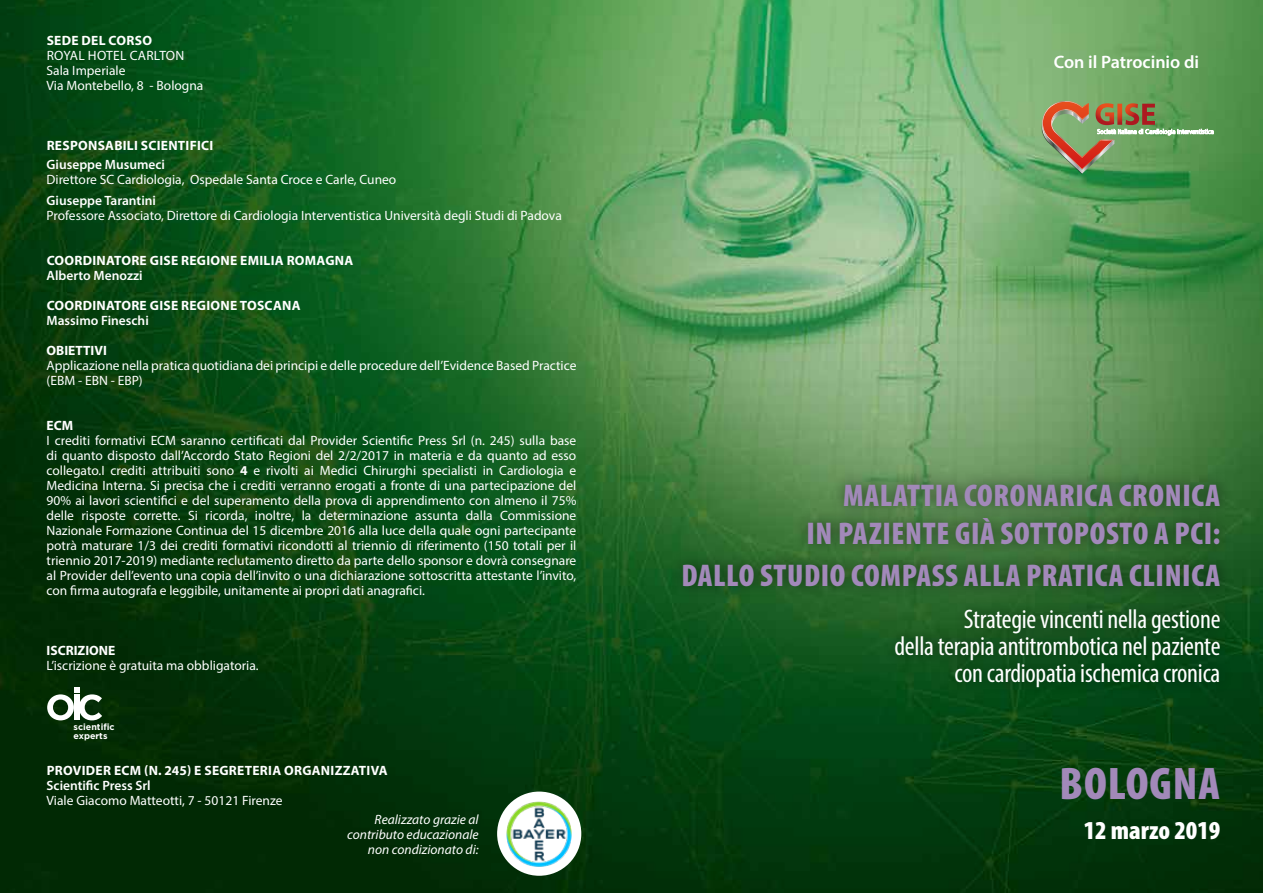
<style>
.page{position:relative;width:1263px;height:893px;background:#fff}
.page>*{position:absolute;margin:0;border:0;box-sizing:border-box;transform-origin:0 0}
.t1{font:900 condensed 45.9px "Myriad Pro";letter-spacing:.02em;color:#a289b9}
.t2{font:900 condensed 31.5px/37.8px "Myriad Pro";letter-spacing:.02em;color:#a289b9;text-align:right}
.t3{font:condensed 27px/27px "Myriad Pro";letter-spacing:-.01em;color:#fff;text-align:right}
.t4{font:900 condensed 25.95px "Myriad Pro";color:#fff}
.t5{font:600 18px "Myriad Pro";color:#fff}
.t6{font:13.5px/15px "Myriad Pro";color:#fff}
.t7{font:700 13.5px "Myriad Pro";letter-spacing:.02em;color:#fff}
.t8{font:600 13.5px "Myriad Pro";color:#fff}
.t9{font:italic 13.5px/15px "Myriad Pro";color:#fff;text-align:right}
.t10{font:700 13.5px "Myriad Pro";color:#fff}
.t11{font:700 9px/8.2px "Gotham";color:#fff}
.s1{font-weight:700}
</style>
<div class="page">
<img style="left:0;top:0;width:1263px;height:893px">
<div style="left:669px;top:470px;width:564px;height:229px;background:#000;opacity:.5"></div>
<svg style="left:47px;top:688px;width:55px;height:32px"></svg>
<img style="left:1039px;top:120px;width:46px;height:58px">
<svg style="left:1040px;top:101px;width:173px;height:73px;background:#7f955e"></svg>
<div style="left:497px;top:792px;width:84px;height:84px;background:#fff;border-radius:50%"></div>
<img style="left:506px;top:801px;width:66px;height:65px">
<p class="t7" style="left:47px;top:31px;width:107px">SEDE DEL CORSO</p>
<p class="t6" style="left:47px;top:48px;width:158px">ROYAL HOTEL CARLTON<br>Sala Imperiale<br>Via Montebello, 8 - Bologna</p>
<p class="t7" style="left:47px;top:136px;width:168px">RESPONSABILI SCIENTIFICI</p>
<p class="t8" style="left:47px;top:156px;width:120px">Giuseppe Musumeci</p>
<p class="t6" style="left:47px;top:172px;width:351px">Direttore SC Cardiologia, Ospedale Santa Croce e Carle, Cuneo</p>
<p class="t8" style="left:47px;top:192px;width:111px">Giuseppe Tarantini</p>
<p class="t6" style="left:47px;top:208px;width:517px">Professore Associato, Direttore di Cardiologia Interventistica Università degli Studi di Padova</p>
<p class="t7" style="left:47px;top:252px;width:308px">COORDINATORE GISE REGIONE EMILIA ROMAGNA</p>
<p class="t8" style="left:47px;top:267px;width:98px">Alberto Menozzi</p>
<p class="t7" style="left:47px;top:297px;width:255px">COORDINATORE GISE REGIONE TOSCANA</p>
<p class="t8" style="left:47px;top:312px;width:104px">Massimo Fineschi</p>
<p class="t10" style="left:47px;top:342px;width:62px">OBIETTIVI</p>
<p class="t6" style="left:47px;top:358px;width:531px">Applicazione nella pratica quotidiana dei principi e delle procedure dell’Evidence Based Practice (EBM - EBN - EBP)</p>
<p class="t7" style="left:47px;top:417px;width:28px">ECM</p>
<p class="t6" style="left:47px;top:433px;width:531px;text-align:justify">I crediti formativi ECM saranno certificati dal Provider Scientific Press Srl (n. 245) sulla base di quanto disposto dall’Accordo Stato Regioni del 2/2/2017 in materia e da quanto ad esso collegato.I crediti attribuiti sono <span class="s1">4</span> e rivolti ai Medici Chirurghi specialisti in Cardiologia e Medicina Interna. Si precisa che i crediti verranno erogati a fronte di una partecipazione del 90% ai lavori scientifici e del superamento della prova di apprendimento con almeno il 75% delle risposte corrette. Si ricorda, inoltre, la determinazione assunta dalla Commissione Nazionale Formazione Continua del 15 dicembre 2016 alla luce della quale ogni partecipante potrà maturare 1/3 dei crediti formativi ricondotti al triennio di riferimento (150 totali per il triennio 2017-2019) mediante reclutamento diretto da parte dello sponsor e dovrà consegnare al Provider dell’evento una copia dell’invito o una dichiarazione sottoscritta attestante l’invito, con firma autografa e leggibile, unitamente ai propri dati anagrafici.</p>
<p class="t10" style="left:47px;top:642px;width:70px">ISCRIZIONE</p>
<p class="t6" style="left:47px;top:658px;width:214px">L’iscrizione è gratuita ma obbligatoria.</p>
<p class="t11" style="left:74px;top:723px;width:43px">scientific experts</p>
<p class="t7" style="left:47px;top:762px;width:342px">PROVIDER ECM (N. 245) E SEGRETERIA ORGANIZZATIVA</p>
<p class="t8" style="left:47px;top:777px;width:106px">Scientific Press Srl</p>
<p class="t6" style="left:47px;top:793px;width:237px">Viale Giacomo Matteotti, 7 - 50121 Firenze</p>
<p class="t9" style="left:347px;top:811px;width:133px">Realizzato grazie al contributo educazionale non condizionato di:</p>
<h3 class="t5" style="left:1054px;top:50px;width:147px">Con il Patrocinio di</h3>
<h2 class="t2" style="left:806px;top:477px;width:415px">MALATTIA CORONARICA CRONICA<br>IN PAZIENTE GIÀ SOTTOPOSTO A PCI:</h2>
<h2 class="t2" style="left:682px;top:557px;width:540px">DALLO STUDIO COMPASS ALLA PRATICA CLINICA</h2>
<h3 class="t3" style="left:894px;top:605px;width:327px">Strategie vincenti nella gestione<br>della terapia antitrombotica nel paziente con cardiopatia ischemica cronica</h3>
<h1 class="t1" style="left:1059px;top:758px;width:162px">BOLOGNA</h1>
<h3 class="t4" style="left:1084px;top:816px;width:138px">12 marzo 2019</h3>
</div>
